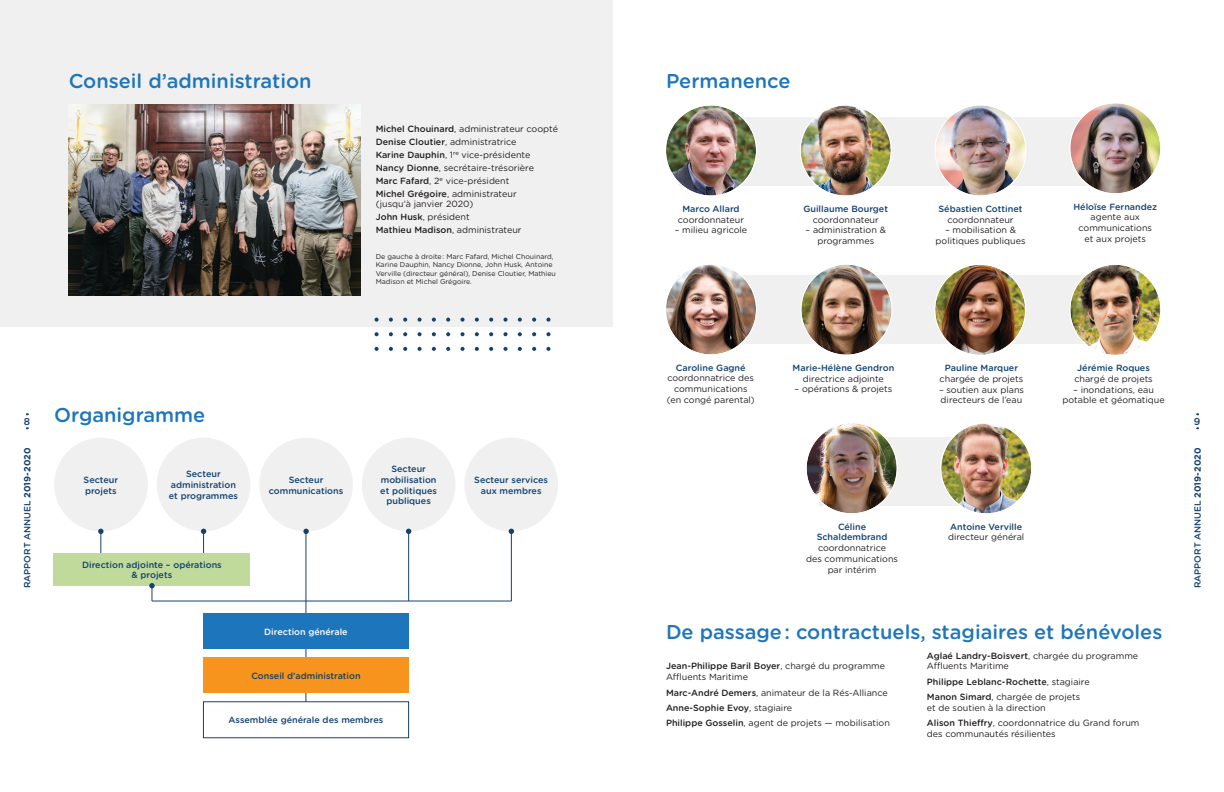
<style>
.page{position:relative;width:1224px;height:792px;background:#fff}
.page>*{position:absolute;margin:0;border:0;box-sizing:border-box;transform-origin:0 0}
.t1{font:500 20px "Gotham Rounded";color:#1d76bc}
.t2{font:500 10px "Gotham Rounded";color:#134270}
.t3{font:9px/10.8px "Gotham Rounded";color:#231f20}
.t4{font:500 9px/10.8px "Gotham Rounded";color:#134270;text-align:center}
.t5{font:500 9px/15.3px "Gotham Rounded";color:#231f20}
.t6{font:500 9px "Gotham Rounded";color:#fff}
.t7{font:7px/8.4px "Gotham Rounded";color:#231f20}
.s1{font-weight:500}
.s2{font-weight:700}
.s3{font-weight:400}
</style>
<div class="page">
<div style="left:54px;top:438px;width:94px;height:93px;background:#f0f0f0;border-radius:50%"></div>
<div style="left:157px;top:438px;width:93px;height:93px;background:#f0f0f0;border-radius:50%"></div>
<div style="left:259px;top:438px;width:94px;height:93px;background:#f0f0f0;border-radius:50%"></div>
<div style="left:362px;top:438px;width:93px;height:93px;background:#f0f0f0;border-radius:50%"></div>
<div style="left:464px;top:438px;width:94px;height:93px;background:#f0f0f0;border-radius:50%"></div>
<div style="left:0;top:0;width:612px;height:327px;background:#f0f0f0"></div>
<div style="left:678px;top:118px;width:436px;height:68px;background:#f0f0f0"></div>
<img style="left:1070px;top:103px;width:90px;height:90px;border-radius:45px">
<img style="left:666px;top:105px;width:90px;height:90px;border-radius:45px">
<img style="left:936px;top:105px;width:90px;height:90px;border-radius:45px">
<img style="left:801px;top:105px;width:90px;height:90px;border-radius:45px">
<div style="left:678px;top:275px;width:437px;height:69px;background:#f0f0f0"></div>
<img style="left:801px;top:265px;width:90px;height:90px;border-radius:45px">
<img style="left:1070px;top:265px;width:90px;height:90px;border-radius:45px">
<img style="left:935px;top:265px;width:90px;height:90px;border-radius:45px">
<img style="left:666px;top:264px;width:90px;height:90px;border-radius:45px">
<div style="left:819px;top:437px;width:187px;height:69px;background:#f0f0f0"></div>
<img style="left:941px;top:423px;width:90px;height:90px;border-radius:45px">
<img style="left:807px;top:423px;width:90px;height:90px;border-radius:45px">
<img style="left:69px;top:104px;width:292px;height:191px">
<svg style="left:389px;top:347px;width:4px;height:4px"></svg>
<svg style="left:389px;top:332px;width:4px;height:4px"></svg>
<svg style="left:389px;top:318px;width:4px;height:4px"></svg>
<svg style="left:418px;top:347px;width:4px;height:4px"></svg>
<svg style="left:418px;top:332px;width:4px;height:4px"></svg>
<svg style="left:418px;top:318px;width:4px;height:4px"></svg>
<svg style="left:375px;top:347px;width:4px;height:4px"></svg>
<svg style="left:375px;top:332px;width:4px;height:4px"></svg>
<svg style="left:375px;top:318px;width:4px;height:4px"></svg>
<svg style="left:403px;top:347px;width:4px;height:4px"></svg>
<svg style="left:403px;top:332px;width:4px;height:4px"></svg>
<svg style="left:403px;top:318px;width:4px;height:4px"></svg>
<svg style="left:446px;top:347px;width:4px;height:4px"></svg>
<svg style="left:446px;top:332px;width:4px;height:4px"></svg>
<svg style="left:446px;top:318px;width:4px;height:4px"></svg>
<svg style="left:432px;top:347px;width:4px;height:4px"></svg>
<svg style="left:432px;top:332px;width:4px;height:4px"></svg>
<svg style="left:432px;top:318px;width:4px;height:4px"></svg>
<svg style="left:460px;top:347px;width:5px;height:4px"></svg>
<svg style="left:460px;top:332px;width:5px;height:4px"></svg>
<svg style="left:460px;top:318px;width:5px;height:4px"></svg>
<svg style="left:475px;top:347px;width:4px;height:4px"></svg>
<svg style="left:475px;top:332px;width:4px;height:4px"></svg>
<svg style="left:475px;top:318px;width:4px;height:4px"></svg>
<svg style="left:489px;top:347px;width:4px;height:4px"></svg>
<svg style="left:489px;top:332px;width:4px;height:4px"></svg>
<svg style="left:489px;top:318px;width:4px;height:4px"></svg>
<svg style="left:503px;top:347px;width:5px;height:4px"></svg>
<svg style="left:503px;top:332px;width:5px;height:4px"></svg>
<svg style="left:503px;top:318px;width:5px;height:4px"></svg>
<svg style="left:518px;top:347px;width:4px;height:4px"></svg>
<svg style="left:518px;top:332px;width:4px;height:4px"></svg>
<svg style="left:518px;top:318px;width:4px;height:4px"></svg>
<svg style="left:532px;top:347px;width:4px;height:4px"></svg>
<svg style="left:532px;top:332px;width:4px;height:4px"></svg>
<svg style="left:532px;top:318px;width:4px;height:4px"></svg>
<svg style="left:546px;top:347px;width:5px;height:4px"></svg>
<svg style="left:546px;top:332px;width:5px;height:4px"></svg>
<svg style="left:546px;top:318px;width:5px;height:4px"></svg>
<hr style="left:101px;top:531px;width:1px;height:50px;background:#134270">
<hr style="left:203px;top:531px;width:1px;height:50px;background:#134270">
<hr style="left:306px;top:531px;width:1px;height:197px;background:#134270">
<hr style="left:408px;top:531px;width:1px;height:70px;background:#134270">
<hr style="left:511px;top:531px;width:1px;height:70px;background:#134270">
<svg style="left:98px;top:529px;width:6px;height:5px"></svg>
<svg style="left:201px;top:529px;width:5px;height:5px"></svg>
<svg style="left:406px;top:529px;width:5px;height:5px"></svg>
<svg style="left:303px;top:529px;width:6px;height:5px"></svg>
<svg style="left:509px;top:529px;width:5px;height:5px"></svg>
<div style="left:203px;top:657px;width:206px;height:36px;background:#f7941d"></div>
<div style="left:203px;top:613px;width:206px;height:36px;background:#1d76bc"></div>
<div style="left:203px;top:702px;width:206px;height:36px;background:#fff"></div>
<div style="left:203px;top:702px;width:206px;height:36px;border:1px solid #134270"></div>
<hr style="left:152px;top:601px;width:360px;height:1px;background:#134270">
<div style="left:54px;top:553px;width:196px;height:33px;background:#bfda9a"></div>
<svg style="left:149px;top:583px;width:6px;height:18px"></svg>
<h1 class="t1" style="left:69px;top:67px;width:244px">Conseil d’administration</h1>
<p class="t3" style="left:376px;top:122px;width:184px;line-height:13px"><span class="s1">Michel Chouinard</span>, administrateur coopté <span class="s1">Denise Cloutier</span>, administratrice<br><span class="s1">Karine Dauphin</span>, 1<sup>re</sup> vice-présidente <span class="s1">Nancy Dionne</span>, secrétaire-trésorière <span class="s1">Marc Fafard</span>, 2<sup>e</sup> vice-président<br><span class="s1">Michel Grégoire</span>, administrateur</p>
<p class="t3" style="left:376px;top:197px;width:147px;line-height:13px">(jusqu’à janvier 2020)<br><span class="s1">John Husk</span>, président<br><span class="s1">Mathieu Madison</span>, administrateur</p>
<p class="t7" style="left:376px;top:252px;width:182px">De gauche à droite : Marc Fafard, Michel Chouinard, Karine Dauphin, Nancy Dionne, John Husk, Antoine Verville (directeur général), Denise Cloutier, Mathieu Madison et Michel Grégoire.</p>
<h1 class="t1" style="left:666px;top:67px;width:126px">Permanence</h1>
<p class="t4" style="left:682px;top:203px;width:59px">Marco Allard</p>
<p class="t3" style="left:678px;top:214px;width:68px">coordonnateur</p>
<p class="t3" style="left:675px;top:224px;width:74px">– milieu agricole</p>
<p class="t4" style="left:803px;top:203px;width:86px">Guillaume Bourget</p>
<p class="t3" style="left:813px;top:214px;width:68px">coordonnateur</p>
<p class="t3" style="left:806px;top:224px;width:82px;text-align:center">– administration &amp; programmes</p>
<p class="t4" style="left:939px;top:203px;width:86px">Sébastien Cottinet</p>
<p class="t3" style="left:947px;top:214px;width:68px">coordonnateur</p>
<p class="t3" style="left:936px;top:224px;width:92px;text-align:center">– mobilisation &amp; politiques publiques</p>
<p class="t4" style="left:1073px;top:201px;width:85px">Héloïse Fernandez</p>
<p class="t3" style="left:1079px;top:211px;width:75px;text-align:center">agente aux communications et aux projets</p>
<p class="t4" style="left:676px;top:362px;width:71px">Caroline Gagné</p>
<p class="t3" style="left:667px;top:372px;width:90px;text-align:center">coordonnatrice des communications (en congé parental)</p>
<p class="t4" style="left:793px;top:362px;width:103px">Marie-Hélène Gendron</p>
<p class="t3" style="left:803px;top:373px;width:83px">directrice adjointe</p>
<p class="t3" style="left:795px;top:384px;width:99px">– opérations &amp; projets</p>
<p class="t4" style="left:945px;top:362px;width:75px">Pauline Marquer</p>
<p class="t3" style="left:940px;top:373px;width:85px">chargée de projets</p>
<p class="t3" style="left:939px;top:384px;width:87px">– soutien aux plans directeurs de l’eau</p>
<p class="t4" style="left:1077px;top:362px;width:74px">Jérémie Roques</p>
<p class="t3" style="left:1074px;top:373px;width:80px">chargé de projets</p>
<p class="t3" style="left:1062px;top:384px;width:104px;text-align:center">– inondations, eau potable et géomatique</p>
<h1 class="t1" style="left:54px;top:401px;width:153px">Organigramme</h1>
<p class="t2" style="left:24px;top:414px;width:8px">8</p>
<p class="t2" style="left:1194px;top:414px;width:8px">9</p>
<p class="t4" style="left:21px;top:588px;width:142px;rotate:-90deg">RAPPORT ANNUEL <span class="s2">2019-2020</span></p>
<p class="t4" style="left:1192px;top:588px;width:142px;rotate:-90deg">RAPPORT ANNUEL <span class="s2">2019-2020</span></p>
<p class="t4" style="left:84px;top:474px;width:36px;text-align:left">Secteur projets</p>
<p class="t4" style="left:169px;top:468px;width:71px">Secteur administration et programmes</p>
<p class="t4" style="left:269px;top:474px;width:76px">Secteur communications</p>
<p class="t4" style="left:380px;top:463px;width:58px">Secteur mobilisation et politiques publiques</p>
<p class="t4" style="left:474px;top:474px;width:75px">Secteur services aux membres</p>
<p class="t4" style="left:817px;top:521px;width:72px">Céline<br>Schaldembrand</p>
<p class="t3" style="left:806px;top:542px;width:94px;text-align:center">coordonnatrice<br>des communications par intérim</p>
<p class="t4" style="left:950px;top:521px;width:73px">Antoine Verville</p>
<p class="t3" style="left:948px;top:531px;width:78px">directeur général</p>
<p class="t4" style="left:82px;top:559px;width:141px">Direction adjointe – opérations &amp; projets</p>
<p class="t6" style="left:264px;top:625px;width:85px">Direction générale</p>
<p class="t4" style="left:251px;top:670px;width:111px">Conseil d’administration</p>
<p class="t4" style="left:229px;top:714px;width:156px">Assemblée générale des membres</p>
<h1 class="t1" style="left:666px;top:618px;width:498px">De passage : contractuels, stagiaires et bénévoles</h1>
<p class="t3" style="left:666px;top:660px;width:221px"><span class="s1">Jean-Philippe Baril Boyer</span>, chargé du programme<br>Affluents Maritime</p>
<p class="t3" style="left:666px;top:684px;width:225px;line-height:15.3px"><span class="s1">Marc-André Demers</span>, animateur de la Rés-Alliance<br><span class="s1">Anne-Sophie Evoy</span>, stagiaire<br><span class="s1">Philippe Gosselin</span>, agent de projets — mobilisation</p>
<p class="t3" style="left:927px;top:650px;width:213px"><span class="s1">Aglaé Landry-Boisvert</span>, chargée du programme<br>Affluents Maritime</p>
<p class="t5" style="left:927px;top:674px;width:164px">Philippe Leblanc-Rochette<span class="s3">, stagiaire<br></span>Manon Simard<span class="s3">, chargée de projets</span></p>
<p class="t3" style="left:927px;top:700px;width:214px;line-height:15.3px">et de soutien à la direction<br><span class="s1">Alison Thieffry</span>, coordonnatrice du Grand forum</p>
<p class="t3" style="left:927px;top:728px;width:130px">des communautés résilientes</p>
</div>
